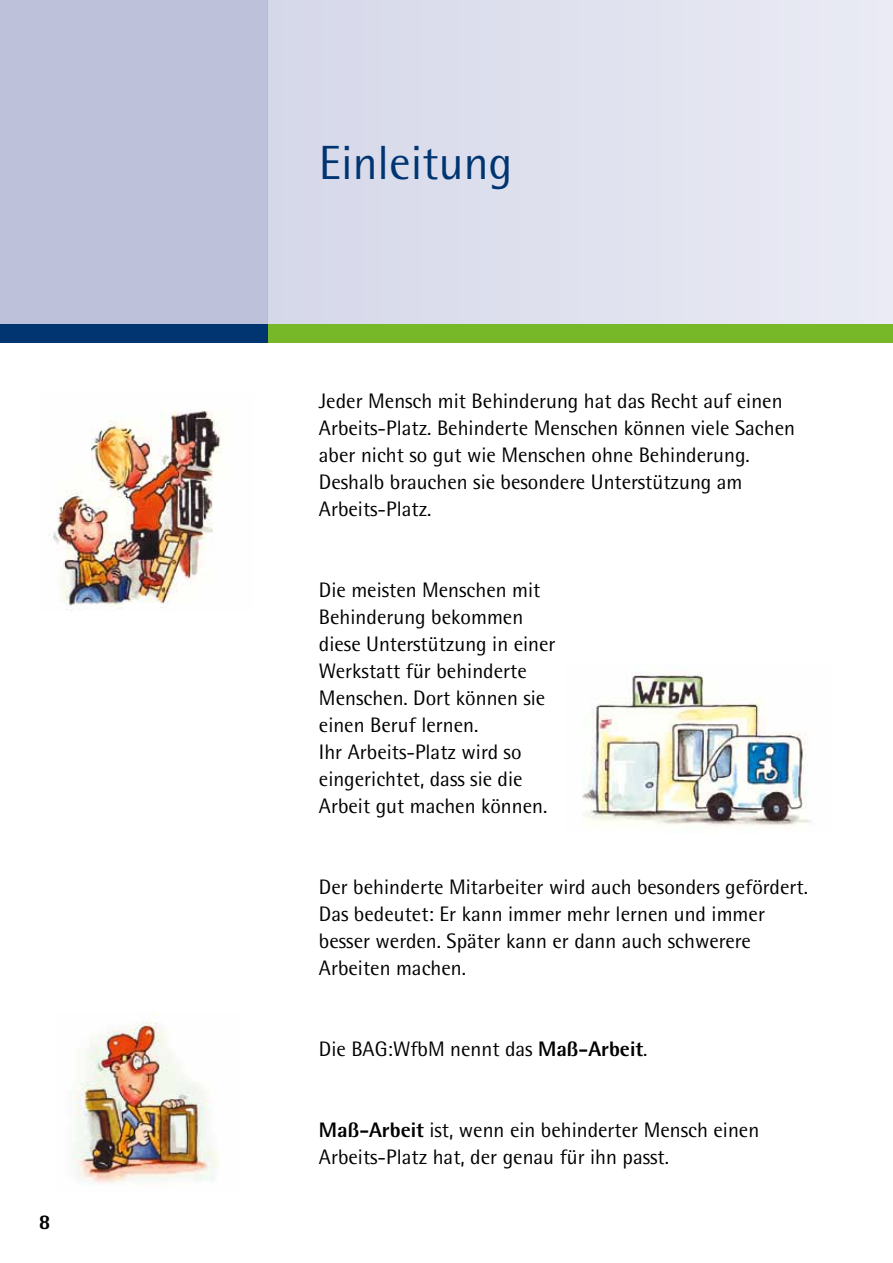
<style>
.page{position:relative;width:893px;height:1263px;background:#fff}
.page>*{position:absolute;margin:0;border:0;box-sizing:border-box;transform-origin:0 0}
.t1{font:48px "Rotis Semi Sans Pro";color:#003571}
.t2{font:21px/27px "Rotis Semi Sans Pro";color:#000}
.t3{font:800 21px "Rotis Semi Sans Pro";color:#000}
.s1{font-weight:800}
</style>
<div class="page">
<div style="left:268px;top:0;width:625px;height:342px;background:#e0e2ef"></div>
<img style="left:53px;top:411px;width:169px;height:199px">
<img style="left:582px;top:672px;width:229px;height:154px">
<img style="left:72px;top:1013px;width:147px;height:172px">
<div style="left:0;top:0;width:268px;height:324px;background:#bdc2da"></div>
<div style="left:213px;top:324px;width:680px;height:18px;background:#76b828"></div>
<div style="left:0;top:324px;width:268px;height:18px;background:#003571"></div>
<p class="t3" style="left:39px;top:1208px;width:13px">8</p>
<h1 class="t1" style="left:319px;top:134px;width:195px">Einleitung</h1>
<p class="t2" style="left:319px;top:387px;width:478px">Jeder Mensch mit Behinderung hat das Recht auf einen Arbeits-Platz. Behinderte Menschen können viele Sachen aber nicht so gut wie Menschen ohne Behinderung.<br>Deshalb brauchen sie besondere Unterstützung am Arbeits-Platz.</p>
<p class="t2" style="left:319px;top:576px;width:238px">Die meisten Menschen mit<br>Behinderung bekommen diese Unterstützung in einer<br>Werkstatt für behinderte<br>Menschen. Dort können sie einen Beruf lernen.<br>Ihr Arbeits-Platz wird so eingerichtet, dass sie die<br>Arbeit gut machen können.</p>
<p class="t2" style="left:319px;top:873px;width:490px">Der behinderte Mitarbeiter wird auch besonders gefördert.<br>Das bedeutet: Er kann immer mehr lernen und immer besser werden. Später kann er dann auch schwerere Arbeiten machen.</p>
<p class="t2" style="left:319px;top:1035px;width:330px">Die BAG:WfbM nennt das <span class="s1">Maß-Arbeit</span>.</p>
<p class="t2" style="left:319px;top:1116px;width:442px"><span class="s1">Maß-Arbeit</span> ist, wenn ein behinderter Mensch einen<br>Arbeits-Platz hat, der genau für ihn passt.</p>
</div>
